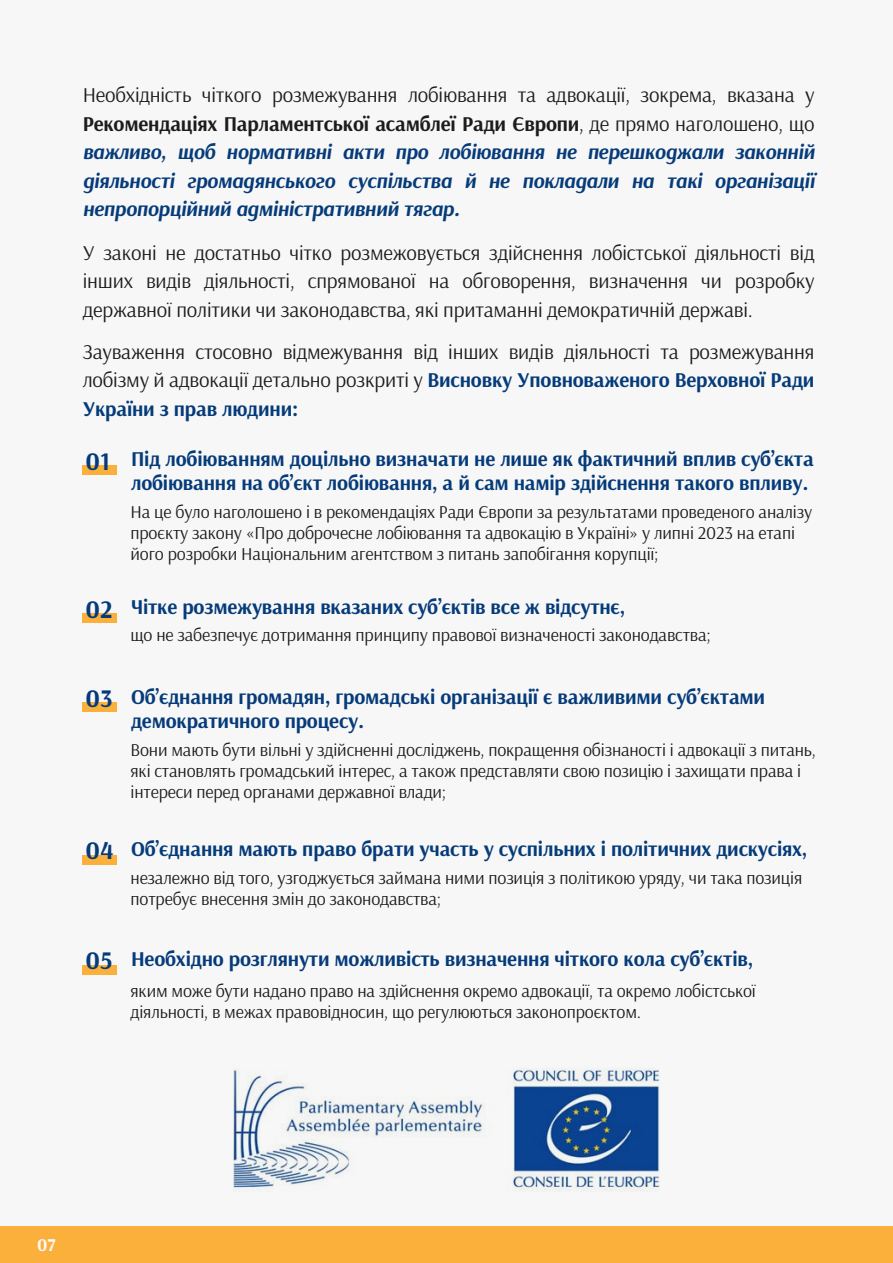
<style>
.page{position:relative;width:893px;height:1263px;background:#f7f7f7}
.page>*{position:absolute;margin:0;border:0;box-sizing:border-box;transform-origin:0 0}
.t1{font:700 21px/24px "Arsenal";letter-spacing:-.01em;color:#063b7a;text-align:right}
.t2{font:21px/28.5px "Arsenal";letter-spacing:-.01em;color:#1c1c1c;text-align:justify}
.t3{font:italic 700 21px/28.5px "Arsenal";letter-spacing:-.01em;color:#063b7a;text-align:justify}
.t4{font:18px/21px "Arsenal";letter-spacing:-.01em;color:#1c1c1c}
.t5{font:700 18px "Arsenal";color:#f7f7f7}
.s1{font-weight:400;font-style:normal;color:#1c1c1c}
.s2{font-style:normal;color:#1c1c1c}
.s3{font-weight:700;color:#063b7a}
.s4{font-size:25.2px}
</style>
<div class="page">
<div style="left:82px;top:465px;width:35px;height:10px;background:#fbb03b"></div>
<div style="left:82px;top:613px;width:35px;height:10px;background:#fbb03b"></div>
<img style="left:233px;top:1068px;width:427px;height:124px">
<div style="left:82px;top:702px;width:35px;height:10px;background:#fbb03b"></div>
<div style="left:82px;top:854px;width:35px;height:10px;background:#fbb03b"></div>
<div style="left:82px;top:964px;width:35px;height:10px;background:#fbb03b"></div>
<div style="left:0;top:1226px;width:893px;height:37px;background:#fbb03b"></div>
<p class="t3" style="left:83px;top:81px;width:733px"><span class="s1">Необхідність чіткого розмежування лобіювання та адвокації, зокрема, вказана у </span><span class="s2">Рекомендаціях Парламентської асамблеї Ради Європи</span><span class="s1">, де прямо наголошено, що </span>важливо, щоб нормативні акти про лобіювання не перешкоджали законній діяльності громадянського суспільства й не покладали на такі організації непропорційний адміністративний тягар.</p>
<p class="t2" style="left:83px;top:238px;width:733px">У законі не достатньо чітко розмежовується здійснення лобістської діяльності від інших видів діяльності, спрямованої на обговорення, визначення чи розробку державної політики чи законодавства, які притаманні демократичній державі.</p>
<p class="t2" style="left:83px;top:337px;width:733px">Зауваження стосовно відмежування від інших видів діяльності та розмежування лобізму й адвокації детально розкриті у <span class="s3">Висновку Уповноваженого Верховної Ради України з прав людини:</span></p>
<p class="t1" style="left:86px;top:447px;width:730px"><span class="s4">01</span> Під лобіюванням доцільно визначати не лише як фактичний вплив суб’єкта лобіювання на об’єкт лобіювання, а й сам намір здійснення такого впливу.</p>
<p class="t4" style="left:131px;top:501px;width:683px">На це було наголошено і в рекомендаціях Ради Європи за результатами проведеного аналізу проєкту закону «Про доброчесне лобіювання та адвокацію в Україні» у липні 2023 на етапі його розробки Національним агентством з питань запобігання корупції;</p>
<p class="t1" style="left:86px;top:594px;width:541px"><span class="s4">02</span> Чітке розмежування вказаних суб’єктів все ж відсутнє,</p>
<p class="t4" style="left:131px;top:623px;width:582px">що не забезпечує дотримання принципу правової визначеності законодавства;</p>
<p class="t1" style="left:131px;top:684px;width:636px;text-align:left;text-indent:-45px"><span class="s4">03</span> Об’єднання громадян, громадські організації є важливими суб’єктами демократичного процесу.</p>
<p class="t4" style="left:131px;top:739px;width:687px">Вони мають бути вільні у здійсненні досліджень, покращення обізнаності і адвокації з питань, які становлять громадський інтерес, а також представляти свою позицію і захищати права і інтереси перед органами державної влади;</p>
<p class="t1" style="left:86px;top:836px;width:723px"><span class="s4">04</span> Об’єднання мають право брати участь у суспільних і політичних дискусіях,</p>
<p class="t4" style="left:131px;top:867px;width:673px">незалежно від того, узгоджується займана ними позиція з політикою уряду, чи така позиція потребує внесення змін до законодавства;</p>
<p class="t1" style="left:86px;top:946px;width:669px"><span class="s4">05</span> Необхідно розглянути можливість визначення чіткого кола суб’єктів,</p>
<p class="t4" style="left:131px;top:980px;width:627px">яким може бути надано право на здійснення окремо адвокації, та окремо лобістської діяльності, в межах правовідносин, що регулюються законопроєктом.</p>
<p class="t5" style="left:37px;top:1232px;width:20px">07</p>
</div>
